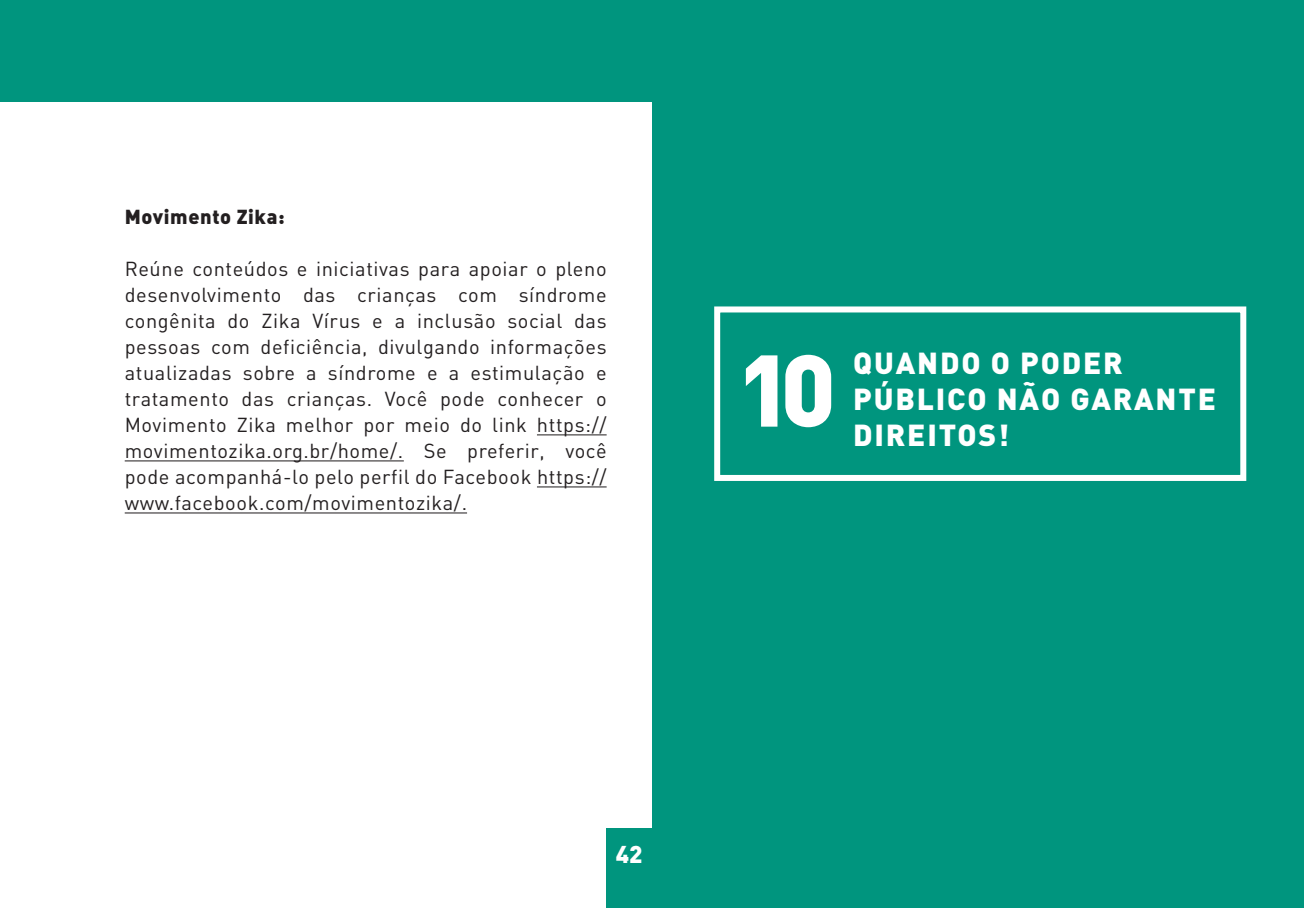
<style>
.page{position:relative;width:1304px;height:908px;background:#fff}
.page>*{position:absolute;margin:0;border:0;box-sizing:border-box;transform-origin:0 0}
.t1{font:900 100px "DIN";color:#fff}
.t2{font:900 30px "DIN";color:#fff}
.t3{font:900 24px "DIN";color:#fff}
.t4{font:20px/26px "DIN";letter-spacing:.03em;color:#231f20;text-align:justify}
.t5{font:20px "DIN Black Alternate";letter-spacing:.03em;color:#231f20}
</style>
<div class="page">
<div style="left:607px;top:828px;width:48px;height:79px;background:#00957e"></div>
<div style="left:0;top:0;width:1304px;height:101px;background:#00957e"></div>
<hr style="left:537px;top:434px;width:70px;height:1px;background:#231f20">
<hr style="left:125px;top:460px;width:279px;height:1px;background:#231f20">
<hr style="left:537px;top:486px;width:70px;height:1px;background:#231f20">
<hr style="left:125px;top:512px;width:342px;height:1px;background:#231f20">
<div style="left:652px;top:3px;width:652px;height:904px;background:#00957e"></div>
<div style="left:714px;top:306px;width:532px;height:174px;border:6px solid #fff"></div>
<p class="t5" style="left:125px;top:203px;width:161px">Movimento Zika:</p>
<p class="t4" style="left:125px;top:255px;width:483px">Reúne conteúdos e iniciativas para apoiar o pleno desenvolvimento das crianças com síndrome congênita do Zika Vírus e a inclusão social das pessoas com deficiência, divulgando informações atualizadas sobre a síndrome e a estimulação e tratamento das crianças. Você pode conhecer o Movimento Zika melhor por meio do link https:// movimentozika.org.br/home/. Se preferir, você pode acompanhá-lo pelo perfil do Facebook https:// www.facebook.com/movimentozika/.</p>
<h1 class="t1" style="left:737px;top:323px;width:101px">10</h1>
<h2 class="t2" style="left:853px;top:342px;width:43px">QUANDO</h2>
<h2 class="t2" style="left:991px;top:342px;width:51px">O PODER</h2>
<h2 class="t2" style="left:853px;top:378px;width:20px">PÚBLICO</h2>
<h2 class="t2" style="left:997px;top:378px;width:21px">NÃO</h2>
<h2 class="t2" style="left:1070px;top:378px;width:22px">GARANTE</h2>
<h2 class="t2" style="left:853px;top:414px;width:19px">DIREITOS</h2>
<h2 class="t2" style="left:998px;top:414px;width:12px">!</h2>
<p class="t3" style="left:616px;top:837px;width:28px">42</p>
</div>
